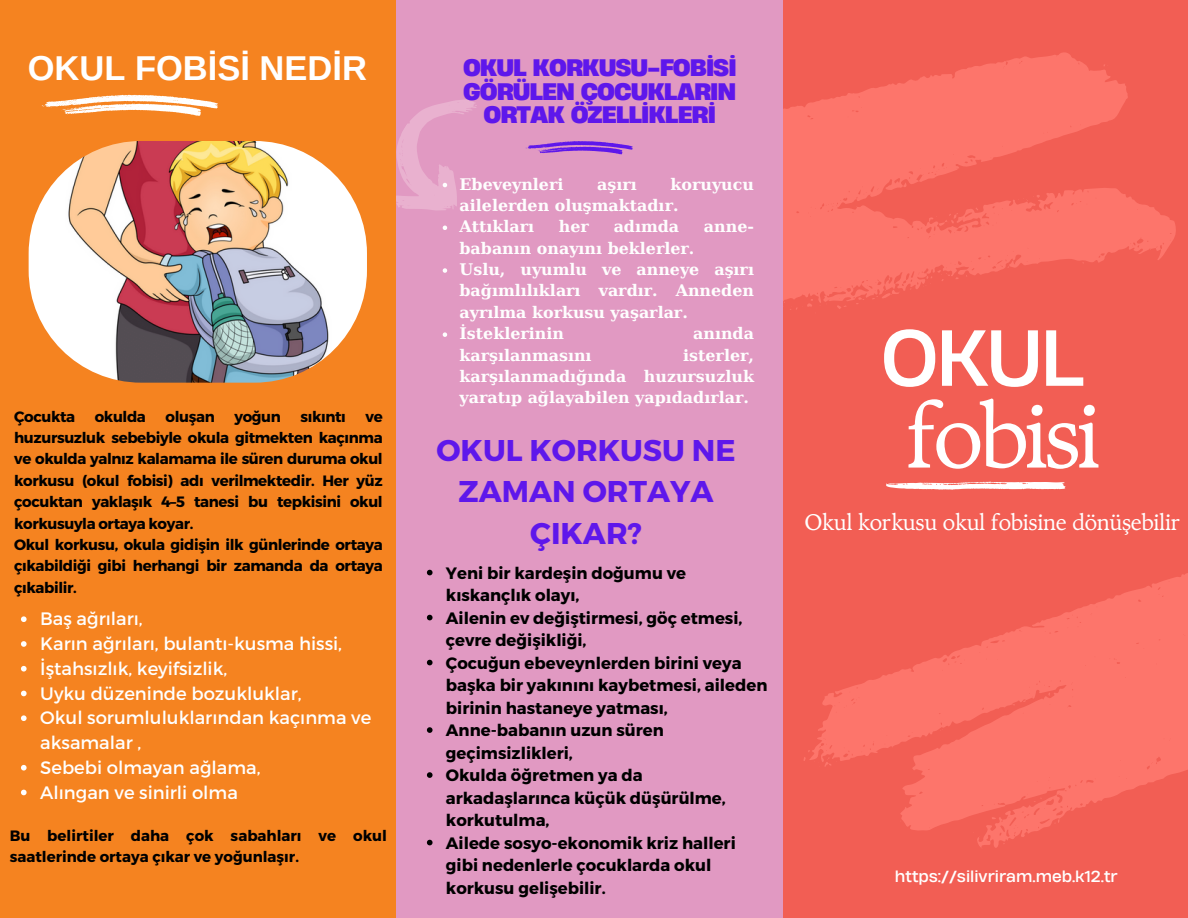
<style>
.page{position:relative;width:1188px;height:918px;background:#f25e54}
.page>*{position:absolute;margin:0;border:0;box-sizing:border-box;transform-origin:0 0}
.t1{font:90.3px "TY Serif";letter-spacing:-.045em;color:#fff}
.t2{font:74.7px "Heading Now 74";color:#fff}
.t3{font:700 34.5px "Arimo";color:#fff}
.t4{font:700 30px/41.7px "Montserrat";color:#5e17eb;text-align:center}
.t5{font:700 22.5px/23.7px "Heading Now 76";letter-spacing:-.045em;color:#5e17eb;text-align:center}
.t6{font:22.5px "TY Serif";letter-spacing:-.01em;color:#fff}
.t7{font:18px/24.8px "Montserrat";color:#fff}
.t8{font:700 16.5px/22.5px "Montserrat";color:#000}
.t9{font:700 15.9px/21.3px "DejaVu Serif";color:#fefefe;text-align:justify}
.t10{font:700 15px/21.3px "Montserrat";letter-spacing:-.025em;color:#000;text-align:justify}
.t11{font:700 15px/20.2px "Montserrat";color:#000}
.t12{font:15px "Heading Now 74";color:#fff}
</style>
<div class="page">
<svg style="left:804px;top:481px;width:384px;height:367px"></svg>
<svg style="left:783px;top:52px;width:393px;height:258px;fill:#fd756b"></svg>
<div style="left:387px;top:0;width:396px;height:918px;background:#e199c2"></div>
<div style="left:0;top:0;width:396px;height:918px;background:#f58320"></div>
<svg style="left:41px;top:95px;width:177px;height:21px"></svg>
<svg style="left:886px;top:482px;width:180px;height:8px"></svg>
<svg style="left:526px;top:141px;width:107px;height:13px"></svg>
<img style="left:29px;top:141px;width:338px;height:242px;border-radius:113px">
<svg style="left:21px;top:616px;width:6px;height:6px"></svg>
<svg style="left:21px;top:641px;width:6px;height:6px"></svg>
<svg style="left:21px;top:666px;width:6px;height:6px"></svg>
<svg style="left:21px;top:691px;width:6px;height:5px"></svg>
<svg style="left:21px;top:715px;width:6px;height:6px"></svg>
<svg style="left:21px;top:765px;width:6px;height:6px"></svg>
<svg style="left:21px;top:790px;width:6px;height:5px"></svg>
<svg style="left:396px;top:99px;width:81px;height:131px"></svg>
<svg style="left:443px;top:268px;width:4px;height:5px"></svg>
<svg style="left:443px;top:332px;width:4px;height:5px"></svg>
<svg style="left:427px;top:570px;width:6px;height:5px"></svg>
<svg style="left:427px;top:615px;width:6px;height:5px"></svg>
<svg style="left:427px;top:660px;width:6px;height:5px"></svg>
<svg style="left:427px;top:727px;width:6px;height:6px"></svg>
<svg style="left:427px;top:772px;width:6px;height:6px"></svg>
<svg style="left:427px;top:840px;width:6px;height:5px"></svg>
<p class="t3" style="left:28px;top:49px;width:341px">OKUL FOBİSİ NEDİR</p>
<p class="t10" style="left:14px;top:405px;width:63px">Çocukta</p>
<p class="t10" style="left:95px;top:405px;width:53px">okulda</p>
<p class="t10" style="left:166px;top:405px;width:51px">oluşan</p>
<p class="t10" style="left:234px;top:405px;width:48px">yoğun</p>
<p class="t10" style="left:300px;top:405px;width:47px">sıkıntı</p>
<p class="t10" style="left:14px;top:405px;width:370px;text-indent:351px">ve huzursuzluk sebebiyle okula gitmekten kaçınma ve okulda yalnız kalamama ile süren duruma okul korkusu (okul fobisi) adı verilmektedir. Her yüz çocuktan yaklaşık 4–5 tanesi bu tepkisini okul korkusuyla ortaya koyar.</p>
<p class="t10" style="left:14px;top:533px;width:370px">Okul korkusu, okula gidişin ilk günlerinde ortaya çıkabildiği gibi herhangi bir zamanda da ortaya çıkabilir.</p>
<p class="t7" style="left:40px;top:606px;width:104px">Baş ağrıları,</p>
<p class="t7" style="left:40px;top:630px;width:303px">Karın ağrıları, bulantı-kusma hissi,</p>
<p class="t7" style="left:40px;top:655px;width:189px">İştahsızlık, keyifsizlik,</p>
<p class="t7" style="left:40px;top:680px;width:263px">Uyku düzeninde bozukluklar,</p>
<p class="t7" style="left:40px;top:705px;width:333px">Okul sorumluluklarından kaçınma ve aksamalar ,</p>
<p class="t7" style="left:40px;top:754px;width:222px">Sebebi olmayan ağlama,</p>
<p class="t7" style="left:40px;top:779px;width:199px">Alıngan ve sinirli olma</p>
<p class="t11" style="left:10px;top:825px;width:379px">Bu belirtiler daha çok sabahları ve okul saatlerinde ortaya çıkar ve yoğunlaşır.</p>
<p class="t5" style="left:463px;top:55px;width:275px">OKUL KORKUSU-FOBİSİ<br>GÖRÜLEN ÇOCUKLARIN<br>ORTAK ÖZELLİKLERİ</p>
<p class="t9" style="left:460px;top:173px;width:296px;text-indent:211px">koruyucu ailelerden oluşmaktadır.</p>
<p class="t9" style="left:460px;top:216px;width:76px">Attıkları</p>
<p class="t9" style="left:559px;top:216px;width:31px">her</p>
<p class="t9" style="left:614px;top:216px;width:67px">adımda</p>
<p class="t9" style="left:704px;top:216px;width:52px">anne-</p>
<p class="t9" style="left:460px;top:237px;width:236px">babanın onayını beklerler.</p>
<p class="t9" style="left:460px;top:259px;width:296px">Uslu, uyumlu ve anneye aşırı bağımlılıkları vardır. Anneden ayrılma korkusu yaşarlar.</p>
<p class="t9" style="left:460px;top:323px;width:106px">İsteklerinin</p>
<p class="t9" style="left:693px;top:323px;width:62px">anında</p>
<p class="t9" style="left:460px;top:344px;width:134px">karşılanmasını</p>
<p class="t9" style="left:460px;top:173px;width:105px">Ebeveynleri</p>
<p class="t9" style="left:597px;top:173px;width:41px">aşırı</p>
<p class="t9" style="left:460px;top:344px;width:296px;text-indent:224px">isterler, karşılanmadığında huzursuzluk yaratıp ağlayabilen yapıdadırlar.</p>
<p class="t4" style="left:437px;top:428px;width:301px">OKUL KORKUSU NE<br>ZAMAN ORTAYA<br>ÇIKAR?</p>
<p class="t8" style="left:446px;top:561px;width:242px">Yeni bir kardeşin doğumu ve kıskançlık olayı,</p>
<p class="t8" style="left:446px;top:606px;width:298px">Ailenin ev değiştirmesi, göç etmesi, çevre değişikliği,</p>
<p class="t8" style="left:446px;top:651px;width:323px">Çocuğun ebeveynlerden birini veya başka bir yakınını kaybetmesi, aileden birinin hastaneye yatması,</p>
<p class="t8" style="left:446px;top:718px;width:219px">Anne-babanın uzun süren geçimsizlikleri,</p>
<p class="t8" style="left:446px;top:763px;width:281px">Okulda öğretmen ya da arkadaşlarınca küçük düşürülme, korkutulma,</p>
<p class="t8" style="left:446px;top:831px;width:291px">Ailede sosyo-ekonomik kriz halleri gibi nedenlerle çocuklarda okul korkusu gelişebilir.</p>
<p class="t2" style="left:881px;top:307px;width:206px">OKUL</p>
<p class="t1" style="left:905px;top:382px;width:192px">fobisi</p>
<p class="t6" style="left:804px;top:508px;width:378px">Okul korkusu okul fobisine dönüşebilir</p>
<p class="t12" style="left:895px;top:866px;width:224px">https://silivriram.meb.k12.tr</p>
</div>
